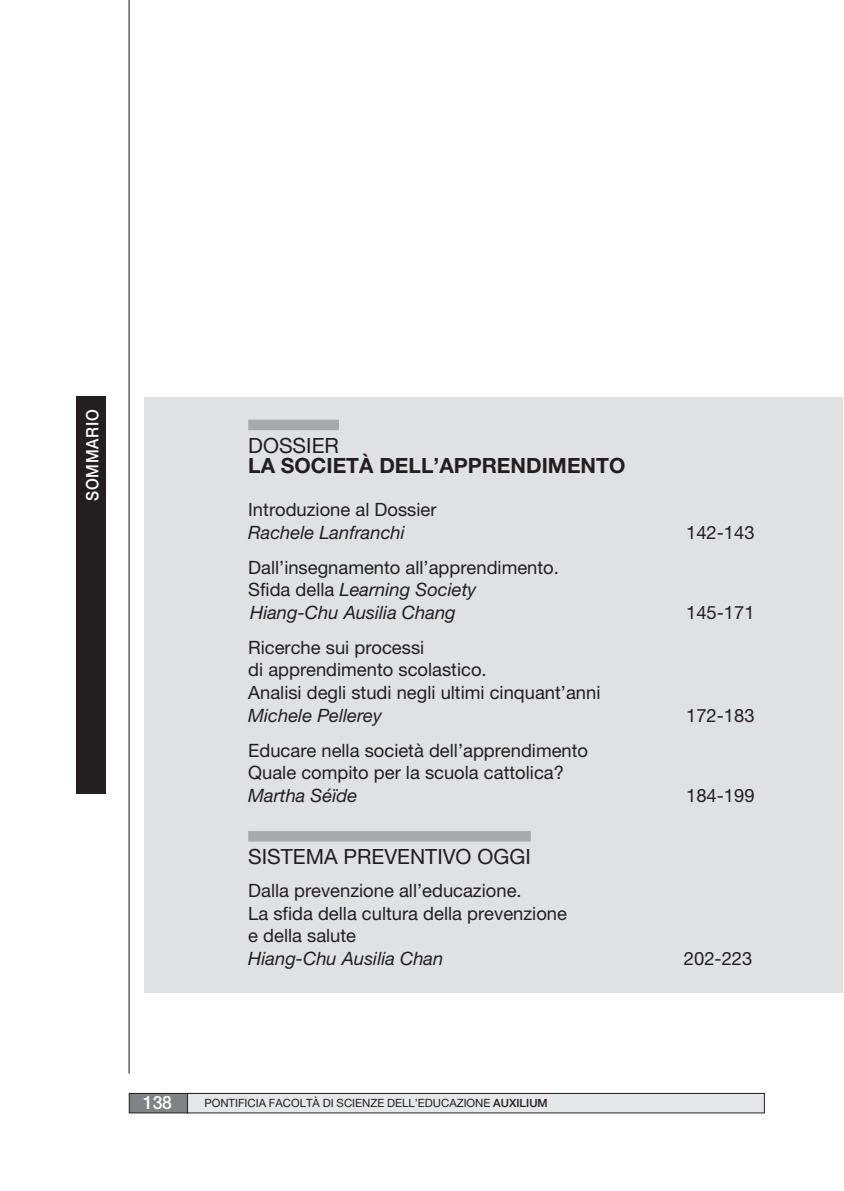
<style>
.page{position:relative;width:844px;height:1191px;background:#fff}
.page>*{position:absolute;margin:0;border:0;box-sizing:border-box;transform-origin:0 0}
.t1{font:700 21px/20.5px "Helvetica Neue LT Pro";color:#231f20}
.t2{font:21px "Helvetica Neue LT Pro";color:#231f20}
.t3{font:18.38px/22.6px "Helvetica Neue LT Pro";color:#231f20}
.t4{font:500 18.38px "Helvetica Neue LT Pro";color:#fff;scale:.95 1}
.t5{font:500 17.15px "Helvetica Neue LT Pro";letter-spacing:.05em;color:#fff;scale:.9 1}
.t6{font:11.38px "Helvetica Neue LT Pro";color:#231f20}
.s1{font-weight:400}
.s2{font-style:italic}
.s3{font-weight:500}
</style>
<div class="page">
<div style="left:144px;top:397px;width:698px;height:595px;background:#e0e1e3"></div>
<div style="left:248px;top:420px;width:91px;height:10px;background:#a8a9ad"></div>
<div style="left:248px;top:831px;width:282px;height:10px;background:#a8a9ad"></div>
<div style="left:129px;top:1093px;width:59px;height:20px;background:#808285"></div>
<div style="left:129px;top:1093px;width:59px;height:20px;border:1px solid #231f20"></div>
<div style="left:187px;top:1093px;width:577px;height:20px;background:#e6e7e9"></div>
<div style="left:187px;top:1093px;width:577px;height:20px;border:1px solid #231f20"></div>
<div style="left:76px;top:397px;width:30px;height:397px;background:#231f20"></div>
<hr style="left:128px;top:0;width:2px;height:1073px;background:#231f20">
<p class="t5" style="left:86px;top:501px;width:103px;rotate:-90deg">SOMMARIO</p>
<p class="t1" style="left:248px;top:437px;width:378px"><span class="s1">DOSSIER<br></span>LA SOCIETÀ DELL’APPRENDIMENTO</p>
<p class="t3" style="left:248px;top:500px;width:190px">Introduzione al Dossier<br><span class="s2">Rachele Lanfranchi</span></p>
<p class="t3" style="left:248px;top:557px;width:312px">Dall’insegnamento all’apprendimento.<br>Sfida della <span class="s2">Learning Society<br>Hiang-Chu Ausilia Chang</span></p>
<p class="t3" style="left:248px;top:637px;width:353px">Ricerche sui processi<br>di apprendimento scolastico.<br>Analisi degli studi negli ultimi cinquant’anni<br><span class="s2">Michele Pellerey</span></p>
<p class="t3" style="left:248px;top:740px;width:341px">Educare nella società dell’apprendimento<br>Quale compito per la scuola cattolica?<br><span class="s2">Martha Séïde</span></p>
<p class="t2" style="left:248px;top:849px;width:284px">SISTEMA PREVENTIVO OGGI</p>
<p class="t3" style="left:248px;top:881px;width:320px">Dalla prevenzione all’educazione.<br>La sfida della cultura della prevenzione e della salute<br><span class="s2">Hiang-Chu Ausilia Chan</span></p>
<p class="t4" style="left:143px;top:1096px;width:32px">138</p>
<p class="t6" style="left:204px;top:1098px;width:345px">PONTIFICIA FACOLTÀ DI SCIENZE DELL’EDUCAZIONE <span class="s3">AUXILIUM</span></p>
<p class="t3" style="left:686px;top:522px;width:70px">142-143</p>
<p class="t3" style="left:686px;top:602px;width:70px">145-171</p>
<p class="t3" style="left:686px;top:705px;width:70px">172-183</p>
<p class="t3" style="left:686px;top:785px;width:70px">184-199</p>
<p class="t3" style="left:683px;top:949px;width:70px">202-223</p>
</div>
